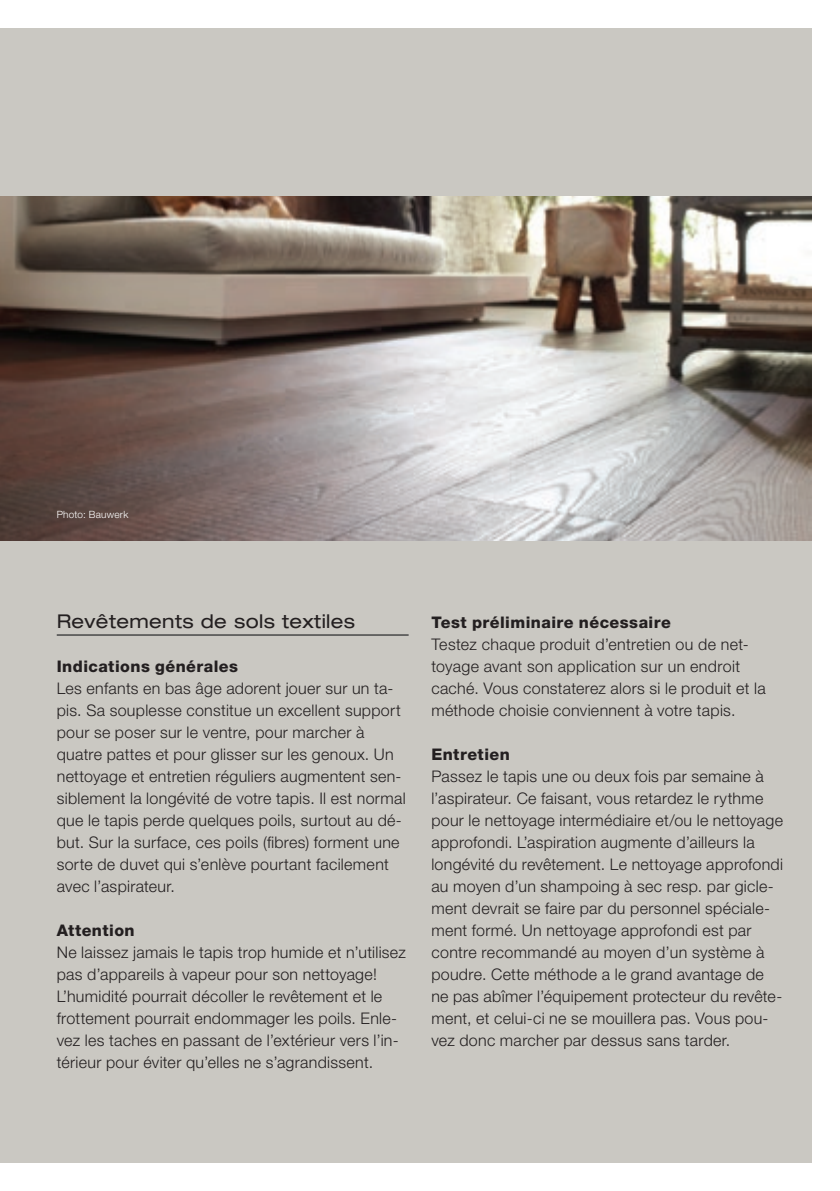
<style>
.page{position:relative;width:840px;height:1191px;background:#fff}
.page>*{position:absolute;margin:0;border:0;box-sizing:border-box;transform-origin:0 0}
.t1{font:expanded 19px "Helvetica Neue LT Std";letter-spacing:.02em;color:#231f20}
.t2{font:300 16px/22px "Helvetica Neue LT Std";letter-spacing:.02em;color:#231f20}
.t3{font:800 16px "Helvetica Neue LT Std";letter-spacing:.025em;color:#231f20}
.t4{font:300 10px "Helvetica Neue LT Std";letter-spacing:.025em;color:#fff}
</style>
<div class="page">
<div style="left:0;top:28px;width:811px;height:1134px;background:#cac8c2"></div>
<img style="left:0;top:196px;width:811px;height:344px">
<hr style="left:57px;top:634px;width:351px;height:1px;background:#3e3e3f">
<p class="t4" style="left:57px;top:508px;width:73px">Photo: Bauwerk</p>
<p class="t1" style="left:57px;top:610px;width:300px">Revêtements de sols textiles</p>
<p class="t3" style="left:57px;top:657px;width:183px">Indications générales</p>
<p class="t2" style="left:57px;top:677px;width:350px">Les enfants en bas âge adorent jouer sur un ta&shy;pis. Sa souplesse constitue un excellent support pour se poser sur le ventre, pour marcher à quatre pattes et pour glisser sur les genoux. Un nettoyage et entretien réguliers augmentent sen&shy;siblement la longévité de votre tapis. Il est normal que le tapis perde quelques poils, surtout au dé&shy;but. Sur la surface, ces poils (fibres) forment une sorte de duvet qui s’enlève pourtant facilement avec l’aspirateur.</p>
<p class="t3" style="left:57px;top:921px;width:79px">Attention</p>
<p class="t2" style="left:57px;top:941px;width:350px">Ne laissez jamais le tapis trop humide et n’utilisez pas d’appareils à vapeur pour son nettoyage!<br>L’humidité pourrait décoller le revêtement et le frottement pourrait endommager les poils. Enle&shy;vez les taches en passant de l’extérieur vers l’in&shy;térieur pour éviter qu’elles ne s’agrandissent.</p>
<p class="t3" style="left:431px;top:613px;width:241px">Test préliminaire nécessaire</p>
<p class="t2" style="left:431px;top:633px;width:335px">Testez chaque produit d’entretien ou de net&shy;toyage avant son application sur un endroit caché. Vous constaterez alors si le produit et la méthode choisie conviennent à votre tapis.</p>
<p class="t3" style="left:431px;top:745px;width:80px">Entretien</p>
<p class="t2" style="left:431px;top:765px;width:353px">Passez le tapis une ou deux fois par semaine à l’aspirateur. Ce faisant, vous retardez le rythme pour le nettoyage intermédiaire et/ou le nettoyage approfondi. L’aspiration augmente d’ailleurs la longévité du revêtement. Le nettoyage approfondi au moyen d’un shampoing à sec resp. par gicle&shy;ment devrait se faire par du personnel spéciale&shy;ment formé. Un nettoyage approfondi est par contre recommandé au moyen d’un système à poudre. Cette méthode a le grand avantage de ne pas abîmer l’équipement protecteur du revête&shy;ment, et celui-ci ne se mouillera pas. Vous pou&shy;vez donc marcher par dessus sans tarder.</p>
</div>
